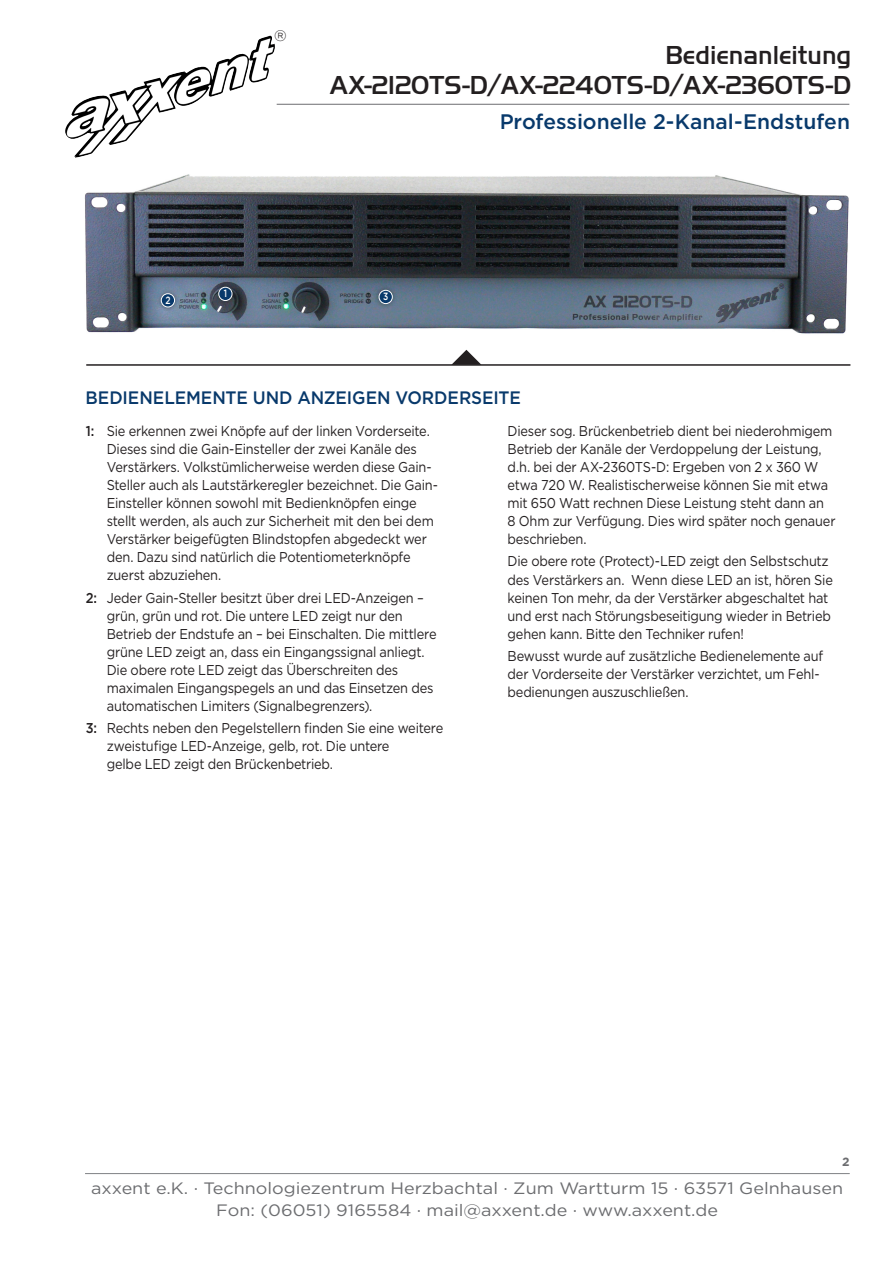
<style>
.page{position:relative;width:893px;height:1263px;background:#fff}
.page>*{position:absolute;margin:0;border:0;box-sizing:border-box;transform-origin:0 0}
.t1{font:500 27px/30px "Handel Got D";color:#231f20;text-align:right;scale:.95 1}
.t2{font:500 21px "Gotham";color:#08396b}
.t3{font:500 18px "Gotham";letter-spacing:-.005em;color:#08396b;scale:.95 1}
.t4{font:16.5px/22.5px "Gotham";color:#6c6d70;text-align:center;scale:1.09 1}
.t5{font:300 15.15px "Gotham";color:#231f20}
.t6{font:14.25px/18px "Gotham";letter-spacing:-.015em;color:#231f20;scale:.9 1}
.t7{font:700 12px "Gotham";color:#6c6d70}
.t8{font:500 10.5px "Gotham";color:#fff;scale:.8 1}
.s1{font-weight:500}
</style>
<div class="page">
<img style="left:84px;top:174px;width:765px;height:160px">
<hr style="left:86px;top:364px;width:764px;height:2px;background:#231f20">
<svg style="left:451px;top:350px;width:30px;height:15px"></svg>
<div style="left:213px;top:281px;width:24px;height:25px;background:#231f20;opacity:.55"></div>
<div style="left:219px;top:287px;width:13px;height:13px;background:#08396b;border-radius:50%"></div>
<div style="left:219px;top:287px;width:13px;height:14px;border:1px solid #fff;border-radius:50%"></div>
<div style="left:156px;top:288px;width:24px;height:25px;background:#231f20;opacity:.55"></div>
<div style="left:161px;top:294px;width:14px;height:13px;background:#08396b;border-radius:50%"></div>
<div style="left:161px;top:293px;width:14px;height:14px;border:1px solid #fff;border-radius:50%"></div>
<div style="left:373px;top:284px;width:25px;height:25px;background:#231f20;opacity:.55"></div>
<div style="left:379px;top:290px;width:13px;height:14px;background:#08396b;border-radius:50%"></div>
<div style="left:379px;top:290px;width:14px;height:14px;border:1px solid #fff;border-radius:50%"></div>
<hr style="left:85px;top:1173px;width:765px;height:1px;background:#808285">
<hr style="left:277px;top:104px;width:572px;height:1px;background:#6c6d70">
<img style="left:65px;top:36px;width:210px;height:122px">
<p class="t5" style="left:274px;top:27px;width:14px">®</p>
<h1 class="t1" style="left:330px;top:40px;width:550px">Bedienanleitung<br>AX-2120TS-D/AX-2240TS-D/AX-2360TS-D</h1>
<h2 class="t2" style="left:500px;top:108px;width:352px">Professionelle 2-Kanal-Endstufen</h2>
<p class="t8" style="left:224px;top:287px;width:6px">1</p>
<p class="t8" style="left:165px;top:293px;width:8px">2</p>
<p class="t8" style="left:383px;top:290px;width:8px">3</p>
<p class="t3" style="left:85px;top:386px;width:460px">BEDIENELEMENTE UND ANZEIGEN VORDERSEITE</p>
<p class="t6" style="left:107px;top:422px;width:369px;text-indent:-21px"><span class="s1">1:</span> Sie erkennen zwei Knöpfe auf der linken Vorderseite.<br>Dieses sind die Gain-Einsteller der zwei Kanäle des Verstärkers. Volkstümlicherweise werden diese Gain-Steller auch als Lautstärkeregler bezeichnet. Die Gain-Einsteller können sowohl mit Bedienknöpfen einge stellt werden, als auch zur Sicherheit mit den bei dem Verstärker beigefügten Blindstopfen abgedeckt wer den. Dazu sind natürlich die Potentiometerknöpfe zuerst abzuziehen.</p>
<p class="t6" style="left:107px;top:588px;width:368px;text-indent:-21px"><span class="s1">2:</span> Jeder Gain-Steller besitzt über drei LED-Anzeigen – grün, grün und rot. Die untere LED zeigt nur den Betrieb der Endstufe an – bei Einschalten. Die mittlere grüne LED zeigt an, dass ein Eingangssignal anliegt.<br>Die obere rote LED zeigt das Überschreiten des maximalen Eingangspegels an und das Einsetzen des automatischen Limiters (Signalbegrenzers).</p>
<p class="t6" style="left:107px;top:718px;width:375px;text-indent:-21px"><span class="s1">3:</span> Rechts neben den Pegelstellern finden Sie eine weitere zweistufige LED-Anzeige, gelb, rot. Die untere<br>gelbe LED zeigt den Brückenbetrieb.</p>
<p class="t6" style="left:508px;top:422px;width:366px">Dieser sog. Brückenbetrieb dient bei niederohmigem Betrieb der Kanäle der Verdoppelung der Leistung, d.h. bei der AX-2360TS-D: Ergeben von 2 x 360 W etwa 720 W. Realistischerweise können Sie mit etwa mit 650 Watt rechnen Diese Leistung steht dann an 8 Ohm zur Verfügung. Dies wird später noch genauer beschrieben.</p>
<p class="t6" style="left:508px;top:552px;width:363px">Die obere rote (Protect)-LED zeigt den Selbstschutz des Verstärkers an. Wenn diese LED an ist, hören Sie keinen Ton mehr, da der Verstärker abgeschaltet hat und erst nach Störungsbeseitigung wieder in Betrieb gehen kann. Bitte den Techniker rufen!</p>
<p class="t6" style="left:508px;top:646px;width:352px">Bewusst wurde auf zusätzliche Bedienelemente auf der Vorderseite der Verstärker verzichtet, um Fehl&shy;bedienungen auszuschließen.</p>
<p class="t7" style="left:842px;top:1154px;width:9px">2</p>
<p class="t4" style="left:91px;top:1176px;width:691px">axxent e.K. · Technologiezentrum Herzbachtal · Zum Wartturm 15 · 63571 Gelnhausen<br>Fon: (06051) 9165584 · mail@axxent.de · www.axxent.de</p>
</div>
